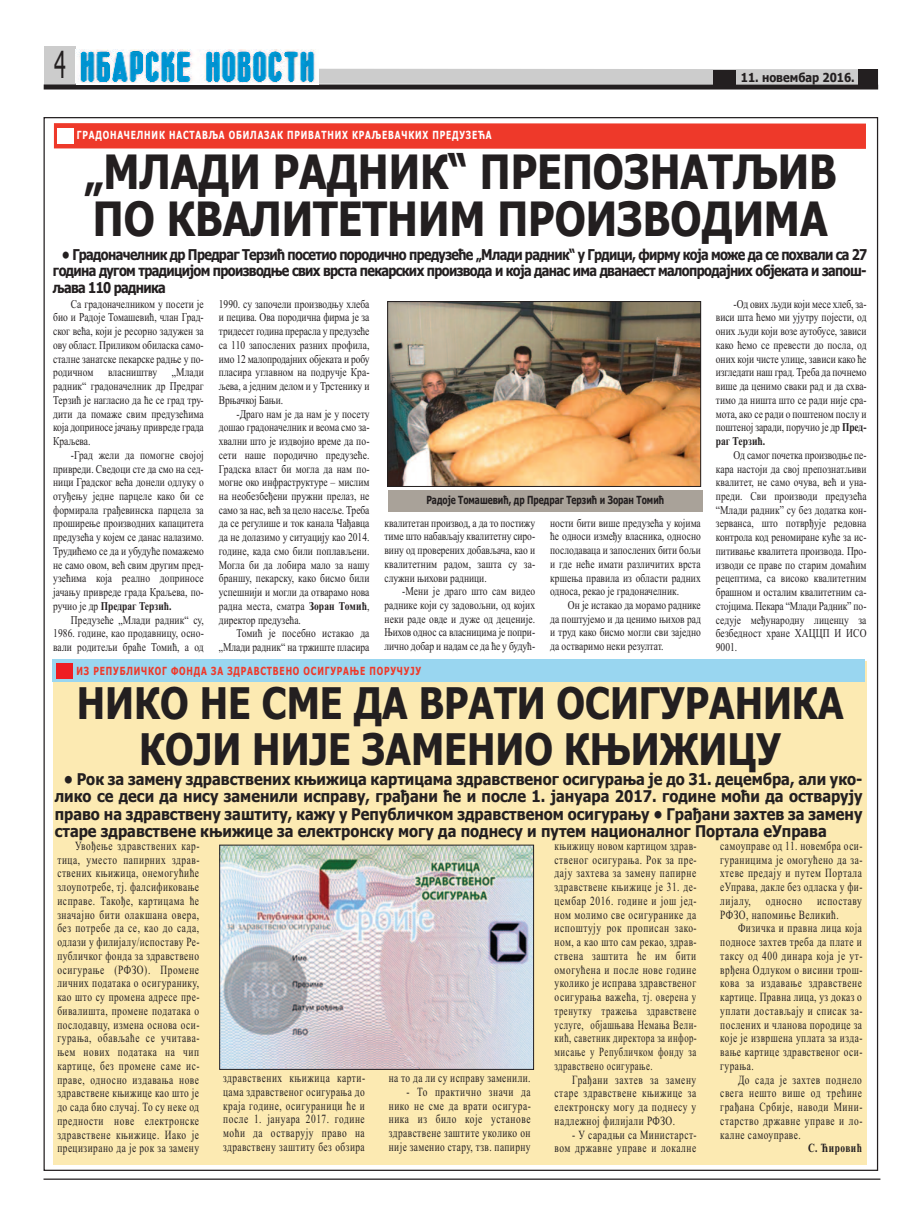
<style>
.page{position:relative;width:902px;height:1226px;background:#fff}
.page>*{position:absolute;margin:0;border:0;box-sizing:border-box;transform-origin:0 0}
.t1{font:700 47.5px/47.5px "Tahoma";color:#231f20;scale:.85 1}
.t2{font:700 43.75px/46.2px "Tahoma";color:#231f20;text-align:center;scale:.85 1}
.t3{font:37.5px "Tahoma";color:#231f20;scale:.57 1}
.t4{font:700 16.25px/17.5px "Tahoma";color:#231f20;text-align:justify;scale:.9 1}
.t5{font:700 15px/16.2px "Tahoma";letter-spacing:-.05em;color:#231f20;text-align:justify;scale:.85 1}
.t6{font:12.5px/13.8px "Times New Roman";letter-spacing:.05em;color:#231f20;text-align:justify;scale:.75 1}
.t7{font:700 12.5px "Tahoma";color:#231f20;scale:.9 1}
.t8{font:700 12.5px "Times New Roman";letter-spacing:.05em;color:#231f20;scale:.75 1}
.t9{font:11.88px/13.8px "Times New Roman";color:#231f20;text-align:justify;scale:.8 1}
.t10{font:700 11.25px "Tahoma";letter-spacing:.1em;color:#fff;scale:.75 1}
.t11{font:700 11.25px "Tahoma";letter-spacing:.1em;color:#ee392a;scale:.75 1}
.t12{font:700 11.25px "Tahoma";color:#231f20;scale:.75 1}
.s1{font-weight:700}
</style>
<div class="page">
<svg style="left:319px;top:68px;width:560px;height:22px;background:#cacaca"></svg>
<div style="left:44px;top:46px;width:32px;height:43px;background:#ccc"></div>
<div style="left:44px;top:85px;width:834px;height:5px;background:#231f20"></div>
<div style="left:713px;top:70px;width:22px;height:16px;background:#231f20"></div>
<div style="left:858px;top:70px;width:20px;height:15px;background:#231f20"></div>
<svg style="left:76px;top:49px;width:239px;height:34px"></svg>
<img style="left:76px;top:50px;width:239px;height:32px">
<hr style="left:44px;top:1179px;width:836px;height:1px;background:#231f20">
<svg style="left:54px;top:123px;width:812px;height:26px;background:#ee3e2f"></svg>
<div style="left:57px;top:128px;width:16px;height:16px;background:#fff"></div>
<img style="left:389px;top:303px;width:310px;height:182px">
<div style="left:387px;top:301px;width:314px;height:186px;border:1px solid #231f20"></div>
<div style="left:388px;top:491px;width:314px;height:21px;background:#a9a299"></div>
<div style="left:53px;top:662px;width:813px;height:503px;background:#fceab2"></div>
<div style="left:52px;top:659px;width:812px;height:23px;background:#99d6f0"></div>
<div style="left:56px;top:663px;width:17px;height:15px;background:#ee1d23"></div>
<img style="left:221px;top:847px;width:311px;height:221px">
<div style="left:219px;top:845px;width:315px;height:225px;border:1px solid #231f20"></div>
<h3 class="t3" style="left:54px;top:43px;width:22px">4</h3>
<p class="t7" style="left:741px;top:70px;width:128px">11. новембар 2016.</p>
<p class="t10" style="left:77px;top:129px;width:555px">ГРАДОНАЧЕЛНИК НАСТАВЉА ОБИЛАЗАК ПРИВАТНИХ КРАЉЕВАЧКИХ ПРЕДУЗЕЋА</p>
<h1 class="t1" style="left:84px;top:149px;width:887px">„МЛАДИ РАДНИК“ ПРЕПОЗНАТЉИВ<br>ПО КВАЛИТЕТНИМ ПРОИЗВОДИМА</h1>
<p class="t5" style="left:53px;top:247px;width:959px;text-indent:9px">• Градоначелник др Предраг Терзић посетио породично предузеће „Млади радник“ у Грдици, фирму која може да се похвали са 27 година дугом традицијом производње свих врста пекарских производа и која данас има дванаест малопродајних објеката и запош&shy;љава 110 радника</p>
<p class="t9" style="left:53px;top:297px;width:190px;text-indent:18px">Са градоначелником у посети је био и Радоје Томашевић, члан Град&shy;ског већа, који је ресорно задужен за ову област. Приликом обиласка само&shy;сталне занатске пекарске радње у по&shy;родичном власништву „Млади радник“ градоначелник др Предраг Терзић је нагласио да ће се град тру&shy;дити да помаже свим предузећима која доприносе јачању привреде града Краљева.</p>
<p class="t9" style="left:53px;top:448px;width:190px;text-indent:18px">-Град жели да помогне својој привреди. Сведоци сте да смо на сед&shy;ници Градског већа донели одлуку о отуђењу једне парцеле како би се формирала грађевинска парцела за проширење производних капацитета предузећа у којем се данас налазимо.<br>Трудићемо се да и убудуће помажемо не само овом, већ свим другим пред&shy;узећима која реално доприносе јачању привреде града Краљева, по&shy;ручио је др <span class="s1">Предраг Терзић.</span></p>
<p class="t9" style="left:53px;top:613px;width:190px;text-indent:18px">Предузеће „Млади радник“ су, 1986. године, као продавницу, осно&shy;вали родитељи браће Томић, а од</p>
<p class="t9" style="left:219px;top:297px;width:190px">1990. су започели производњу хлеба и пецива. Ова породична фирма је за тридесет година прерасла у предузеће са 110 запослених разних профила, имо 12 малопродајних објеката и робу пласира углавном на подручје Кра&shy;љева, а једним делом и у Трстенику и Врњачкој Бањи.</p>
<p class="t9" style="left:219px;top:407px;width:190px;text-indent:18px">-Драго нам је да нам је у посету дошао градоначелник и веома смо за&shy;хвални што је издвојио време да по&shy;сети наше породично предузеће.<br>Градска власт би могла да нам по&shy;могне око инфраструктуре – мислим на необезбеђени пружни прелаз, не само за нас, већ за цело насеље. Треба да се регулише и ток канала Чађавца да не долазимо у ситуацију као 2014. године, када смо били поплављени.<br>Могла би да лобира мало за нашу браншу, пекарску, како бисмо били успешнији и могли да отварамо нова радна места, сматра <span class="s1">Зоран Томић</span>, директор предузећа.</p>
<p class="t9" style="left:219px;top:626px;width:190px;text-align:right">Томић је посебно истакао да „Млади радник“ на тржиште пласира</p>
<p class="t12" style="left:426px;top:494px;width:318px">Радоје Томашевић, др Предраг Терзић и Зоран Томић</p>
<p class="t9" style="left:384px;top:516px;width:190px">квалитетан производ, а да то постижу тиме што набављају квалитетну сиро&shy;вину од проверених добављача, као и квалитетним радом, зашта су за&shy;служни њихови радници.</p>
<p class="t9" style="left:384px;top:584px;width:190px;text-indent:18px">-Мени је драго што сам видео раднике који су задовољни, од којих неки раде овде и дуже од деценије.<br>Њихов однос са власницима је попри&shy;лично добар и надам се да ће у будућ-</p>
<p class="t9" style="left:550px;top:516px;width:190px">ности бити више предузећа у којима ће односи између власника, односно послодаваца и запослених бити бољи и где неће имати различитих врста кршења правила из области радних односа, рекао је градоначелник.</p>
<p class="t9" style="left:550px;top:598px;width:190px;text-indent:18px">Он је истакао да морамо раднике да поштујемо и да ценимо њихов рад и труд како бисмо могли сви заједно да остваримо неки резултат.</p>
<p class="t11" style="left:77px;top:665px;width:461px">ИЗ РЕПУБЛИЧКОГ ФОНДА ЗА ЗДРАВСТВЕНО ОСИГУРАЊЕ ПОРУЧУЈУ</p>
<p class="t9" style="left:716px;top:297px;width:190px;text-indent:18px">-Од ових људи који месе хлеб, за&shy;виси шта ћемо ми ујутру појести, од оних људи који возе аутобусе, зависи како ћемо се превести до посла, од оних који чисте улице, зависи како ће изгледати наш град. Треба да почнемо више да ценимо сваки рад и да схва&shy;тимо да ништа што се ради није сра&shy;мота, ако се ради о поштеном послу и поштеној заради, поручио је др <span class="s1">Пред&shy;раг Терзић.</span></p>
<p class="t9" style="left:716px;top:448px;width:190px;text-indent:18px">Од самог почетка производње пе&shy;кара настоји да свој препознатљиви квалитет, не само очува, већ и уна&shy;преди. Сви производи предузећа “Млади радник” су без додатка кон&shy;зерванса, што потврђује редовна контрола код реномиране куће за ис&shy;питивање квалитета производа. Про&shy;изводи се праве по старим домаћим рецептима, са високо квалитетним брашном и осталим квалитетним са&shy;стојцима. Пекара “Млади Радник” по&shy;седује међународну лиценцу за безбедност хране ХАЦЦП И ИСО 9001.</p>
<h2 class="t2" style="left:77px;top:680px;width:903px">НИКО НЕ СМЕ ДА ВРАТИ ОСИГУРАНИКА<br>КОЈИ НИЈЕ ЗАМЕНИО КЊИЖИЦУ</h2>
<p class="t4" style="left:55px;top:771px;width:899px;text-indent:9px">• Рок за замену здравствених књижица картицама здравственог осигурања је до 31. децембра, али уко&shy;лико се деси да нису заменили исправу, грађани ће и после 1. јануара 2017. године моћи да остварују право на здравствену заштиту, кажу у Републичком здравственом осигурању • Грађани захтев за замену старе здравствене књижице за електронску могу да поднесу и путем националног Портала еУправа</p>
<p class="t6" style="left:57px;top:839px;width:191px;text-indent:18px">Увођење здравствених кар&shy;тица, уместо папирних здрав&shy;ствених књижица, онемогућиће злоупотребе, тј. фалсификовање исправе. Такође, картицама ће значајно бити олакшана овера, без потребе да се, као до сада, одлази у филијалу/испоставу Ре&shy;публичког фонда за здравствено осигурање (РФЗО). Промене личних података о осигуранику, као што су промена адресе пре&shy;бивалишта, промене података о послодавцу, измена основа оси&shy;гурања, обављаће се учитава&shy;њем нових података на чип картице, без промене саме ис&shy;праве, односно издавања нове здравствене књижице као што је до сада био случај. То су неке од предности нове електронске здравствене књижице. Иако је прецизирано да је рок за замену</p>
<p class="t6" style="left:720px;top:839px;width:191px">самоуправе од 11. новембра оси&shy;гураницима је омогућено да за&shy;хтеве предају и путем Портала еУправа, дакле без одласка у фи&shy;лијалу, односно испоставу РФЗО, напомиње Великић.</p>
<p class="t6" style="left:720px;top:921px;width:191px;text-indent:18px">Физичка и правна лица која подносе захтев треба да плате и таксу од 400 динара која је ут&shy;врђена Одлуком о висини трош&shy;кова за издавање здравствене картице. Правна лица, уз доказ о уплати достављају и списак за&shy;послених и чланова породице за које је извршена уплата за изда&shy;вање картице здравственог оси&shy;гурања.</p>
<p class="t6" style="left:720px;top:1072px;width:191px;text-indent:18px">До сада је захтев поднело свега нешто више од трећине грађана Србије, наводи Мини&shy;старство државне управе и ло&shy;калне самоуправе.</p>
<p class="t8" style="left:808px;top:1141px;width:73px">С. Ћировић</p>
<p class="t6" style="left:554px;top:839px;width:191px">књижицу новом картицом здрав&shy;ственог осигурања. Рок за пре&shy;дају захтева за замену папирне здравствене књижице је 31. де&shy;цембар 2016. године и још јед&shy;ном молимо све осигуранике да испоштују рок прописан зако&shy;ном, а као што сам рекао, здрав&shy;ствена заштита ће им бити омогућена и после нове године уколико је исправа здравственог осигурања важећа, тј. оверена у тренутку тражења здравствене услуге, објашњава Немања Вели&shy;кић, саветник директора за инфор&shy;мисање у Републичком фонду за здравствено осигурање.</p>
<p class="t6" style="left:554px;top:1072px;width:190px;text-indent:18px">Грађани захтев за замену старе здравствене књижице за електронску могу да поднесу у надлежној филијали РФЗО.</p>
<p class="t6" style="left:554px;top:1127px;width:191px;text-align:right">- У сарадњи са Министарст&shy;вом државне управе и локалне</p>
<p class="t6" style="left:223px;top:1071px;width:191px">здравствених књижица карти&shy;цама здравственог осигурања до краја године, осигураници ће и после 1. јануара 2017. године моћи да остварују право на здравствену заштиту без обзира</p>
<p class="t6" style="left:389px;top:1071px;width:190px">на то да ли су исправу заменили.</p>
<p class="t6" style="left:389px;top:1085px;width:191px;text-indent:18px">- То практично значи да нико не сме да врати осигура&shy;ника из било које установе здравствене заштите уколико он није заменио стару, тзв. папирну</p>
</div>
